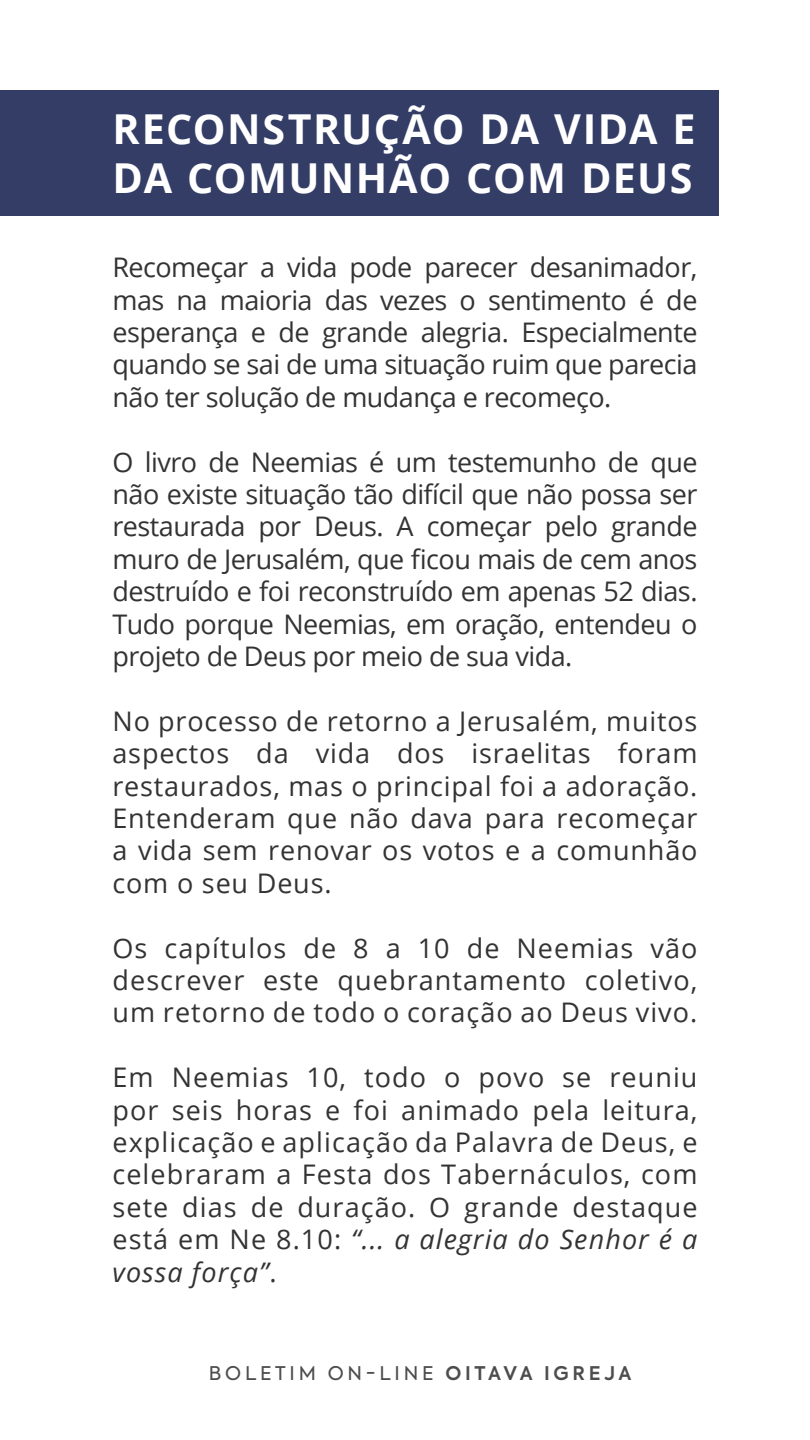
<style>
.page{position:relative;width:810px;height:1440px;background:#fff}
.page>*{position:absolute;margin:0;border:0;box-sizing:border-box;transform-origin:0 0}
.t1{font:700 41.25px/48.8px "Open Sans";letter-spacing:.03em;color:#fff}
.t2{font:27px/32.4px "Open Sans";letter-spacing:.03em;color:#333;text-align:justify}
.t3{font:18.75px "Axiforma";letter-spacing:.2em;color:#4d4d4d}
.s1{font-style:italic}
.s2{font-weight:600}
</style>
<div class="page">
<div style="left:0;top:90px;width:718px;height:126px;background:#333d66"></div>
<p class="t1" style="left:112px;top:104px;width:585px">RECONSTRUÇÃO DA VIDA E<br>DA COMUNHÃO COM DEUS</p>
<p class="t2" style="left:112px;top:250px;width:587px">Recomeçar a vida pode parecer desanimador, mas na maioria das vezes o sentimento é de esperança e de grande alegria. Especialmente quando se sai de uma situação ruim que parecia não ter solução de mudança e recomeço.</p>
<p class="t2" style="left:112px;top:445px;width:587px">O livro de Neemias é um testemunho de que não existe situação tão difícil que não possa ser restaurada por Deus. A começar pelo grande muro de Jerusalém, que ficou mais de cem anos destruído e foi reconstruído em apenas 52 dias.<br>Tudo porque Neemias, em oração, entendeu o projeto de Deus por meio de sua vida.</p>
<p class="t2" style="left:112px;top:704px;width:587px">No processo de retorno a Jerusalém, muitos aspectos da vida dos israelitas foram restaurados, mas o principal foi a adoração.<br>Entenderam que não dava para recomeçar a vida sem renovar os votos e a comunhão com o seu Deus.</p>
<p class="t2" style="left:112px;top:931px;width:587px">Os capítulos de 8 a 10 de Neemias vão descrever este quebrantamento coletivo, um retorno de todo o coração ao Deus vivo.</p>
<p class="t2" style="left:112px;top:1060px;width:587px">Em Neemias 10, todo o povo se reuniu por seis horas e foi animado pela leitura, explicação e aplicação da Palavra de Deus, e celebraram a Festa dos Tabernáculos, com sete dias de duração. O grande destaque está em Ne 8.10: <span class="s1">“... a alegria do Senhor é a vossa força”</span>.</p>
<p class="t3" style="left:209px;top:1361px;width:424px">BOLETIM ON-LINE <span class="s2">OITAVA IGREJA</span></p>
</div>
